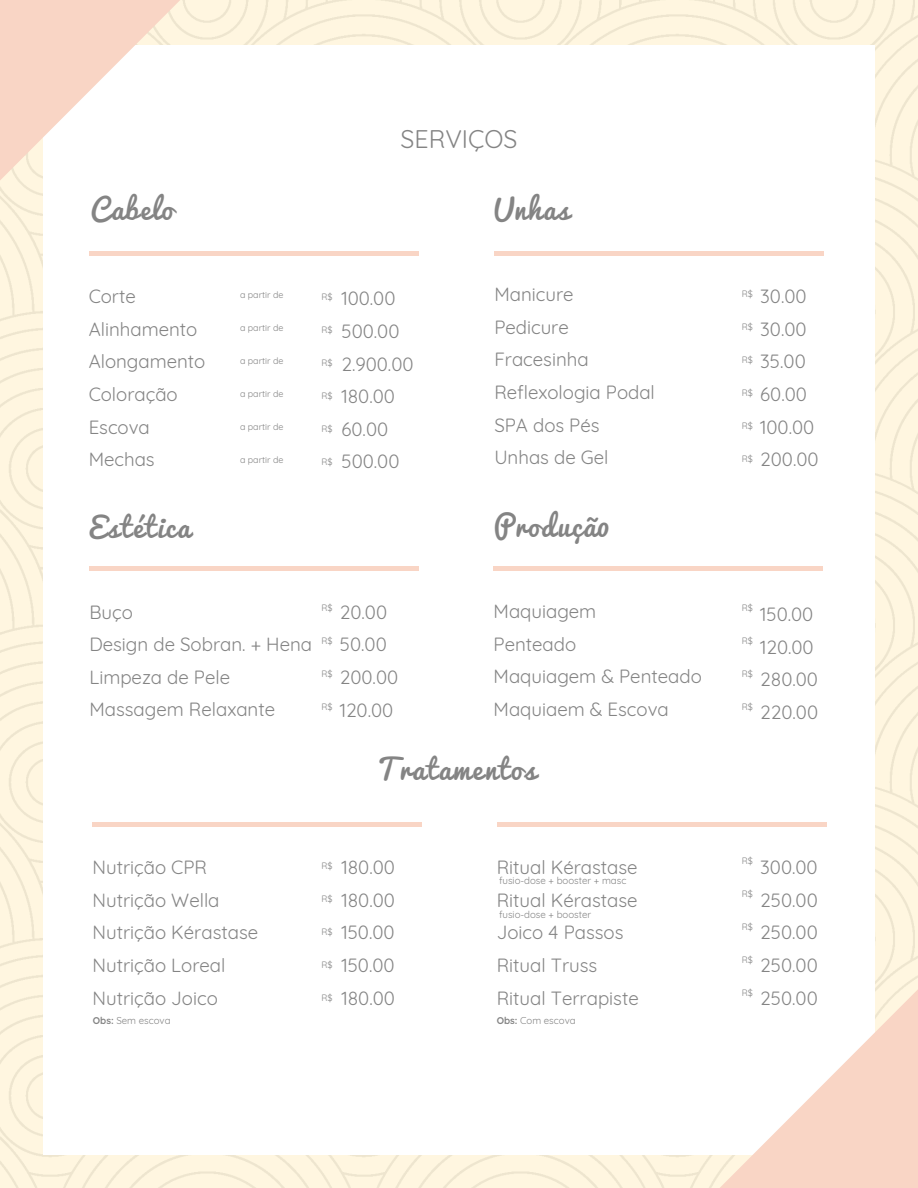
<style>
.page{position:relative;width:918px;height:1188px;background:#fff}
.page>*{position:absolute;margin:0;border:0;box-sizing:border-box;transform-origin:0 0}
.t1{font:28.05px "Pacifico";letter-spacing:.05em;color:#848484}
.t2{font:24.9px "Quicksand";color:#848484}
.t3{font:18.6px/32.7px "Quicksand";color:#848484}
.t4{font:9.75px "Quicksand";color:#848484}
.t5{font:9px "Quicksand";color:#848484}
.s1{font-weight:700}
</style>
<div class="page">
<img style="left:0;top:0;width:918px;height:1188px">
<div style="left:43px;top:45px;width:832px;height:1109px;background:#fff"></div>
<svg style="left:0;top:0;width:274px;height:266px"></svg>
<svg style="left:634px;top:933px;width:284px;height:255px"></svg>
<div style="left:89px;top:251px;width:329px;height:5px;background:#f9d5c5"></div>
<div style="left:494px;top:251px;width:330px;height:5px;background:#f9d5c5"></div>
<div style="left:89px;top:566px;width:329px;height:5px;background:#f9d5c5"></div>
<div style="left:494px;top:566px;width:329px;height:5px;background:#f9d5c5"></div>
<hr style="left:92px;top:822px;width:329px;height:4px;background:#f9d5c5">
<hr style="left:497px;top:822px;width:329px;height:4px;background:#f9d5c5">
<h1 class="t1" style="left:91px;top:194px;width:84px">Cabelo</h1>
<h2 class="t2" style="left:401px;top:120px;width:118px">SERVIÇOS</h2>
<h1 class="t1" style="left:494px;top:194px;width:77px">Unhas</h1>
<p class="t3" style="left:89px;top:278px;width:118px">Corte<br>Alinhamento<br>Alongamento<br>Coloração<br>Escova<br>Mechas</p>
<p class="t3" style="left:341px;top:280px;width:74px">100.00<br>500.00<br>2.900.00<br>180.00<br>60.00<br>500.00</p>
<p class="t5" style="left:240px;top:287px;width:45px">a partir de</p>
<p class="t5" style="left:240px;top:320px;width:45px">a partir de</p>
<p class="t5" style="left:240px;top:353px;width:45px">a partir de</p>
<p class="t5" style="left:240px;top:386px;width:45px">a partir de</p>
<p class="t5" style="left:240px;top:419px;width:45px">a partir de</p>
<p class="t5" style="left:240px;top:452px;width:45px">a partir de</p>
<p class="t5" style="left:322px;top:289px;width:13px">R$</p>
<p class="t5" style="left:322px;top:322px;width:13px">R$</p>
<p class="t5" style="left:322px;top:355px;width:13px">R$</p>
<p class="t5" style="left:322px;top:388px;width:13px">R$</p>
<p class="t5" style="left:322px;top:421px;width:13px">R$</p>
<p class="t5" style="left:322px;top:454px;width:13px">R$</p>
<h1 class="t1" style="left:89px;top:512px;width:103px">Estética</h1>
<p class="t3" style="left:89px;top:594px;width:224px">Buço<br>Design de Sobran. + Hena<br>Limpeza de Pele<br>Massagem Relaxante</p>
<p class="t5" style="left:322px;top:600px;width:13px">R$</p>
<p class="t5" style="left:322px;top:633px;width:13px">R$</p>
<p class="t5" style="left:322px;top:666px;width:13px">R$</p>
<p class="t5" style="left:322px;top:699px;width:13px">R$</p>
<p class="t3" style="left:340px;top:594px;width:60px">20.00<br>50.00<br>200.00<br>120.00</p>
<p class="t3" style="left:494px;top:276px;width:162px">Manicure<br>Pedicure<br>Fracesinha<br>Reflexologia Podal<br>SPA dos Pés<br>Unhas de Gel</p>
<h1 class="t1" style="left:494px;top:511px;width:117px">Produçã0</h1>
<p class="t3" style="left:494px;top:593px;width:210px">Maquiagem<br>Penteado<br>Maquiagem &amp; Penteado<br>Maquiaem &amp; Escova</p>
<p class="t3" style="left:93px;top:849px;width:167px">Nutrição CPR<br>Nutrição Wella<br>Nutrição Kérastase<br>Nutrição Loreal<br>Nutrição Joico</p>
<h1 class="t1" style="left:377px;top:754px;width:161px">Tratamentos</h1>
<p class="t5" style="left:322px;top:858px;width:13px">R$</p>
<p class="t5" style="left:322px;top:891px;width:13px">R$</p>
<p class="t5" style="left:322px;top:924px;width:13px">R$</p>
<p class="t5" style="left:322px;top:957px;width:13px">R$</p>
<p class="t5" style="left:322px;top:990px;width:13px">R$</p>
<p class="t3" style="left:341px;top:849px;width:55px;text-align:justify">180.00<br>180.00<br>150.00<br>150.00<br>180.00</p>
<p class="t3" style="left:497px;top:849px;width:144px">Ritual Kérastase<br>Ritual Kérastase<br>Joico 4 Passos<br>Ritual Truss<br>Ritual Terrapiste</p>
<p class="t4" style="left:499px;top:873px;width:129px">fusio-dose + booster + masc</p>
<p class="t4" style="left:499px;top:907px;width:94px">fusio-dose + booster</p>
<p class="t4" style="left:93px;top:1013px;width:79px"><span class="s1">Obs:</span> Sem escova</p>
<p class="t4" style="left:497px;top:1013px;width:81px"><span class="s1">Obs:</span> Com escova</p>
<p class="t3" style="left:760px;top:278px;width:60px">30.00<br>30.00<br>35.00<br>60.00<br>100.00<br>200.00</p>
<p class="t5" style="left:742px;top:287px;width:13px">R$</p>
<p class="t5" style="left:742px;top:320px;width:13px">R$</p>
<p class="t5" style="left:742px;top:353px;width:13px">R$</p>
<p class="t5" style="left:742px;top:386px;width:13px">R$</p>
<p class="t5" style="left:742px;top:419px;width:13px">R$</p>
<p class="t5" style="left:742px;top:452px;width:13px">R$</p>
<p class="t5" style="left:742px;top:601px;width:13px">R$</p>
<p class="t5" style="left:742px;top:634px;width:13px">R$</p>
<p class="t5" style="left:742px;top:667px;width:13px">R$</p>
<p class="t5" style="left:742px;top:700px;width:13px">R$</p>
<p class="t3" style="left:760px;top:596px;width:59px">150.00<br>120.00<br>280.00<br>220.00</p>
<p class="t5" style="left:742px;top:854px;width:13px">R$</p>
<p class="t5" style="left:742px;top:887px;width:13px">R$</p>
<p class="t5" style="left:742px;top:920px;width:13px">R$</p>
<p class="t5" style="left:742px;top:953px;width:13px">R$</p>
<p class="t5" style="left:742px;top:986px;width:13px">R$</p>
<p class="t3" style="left:760px;top:849px;width:59px;text-align:justify">300.00<br>250.00<br>250.00<br>250.00<br>250.00</p>
</div>
